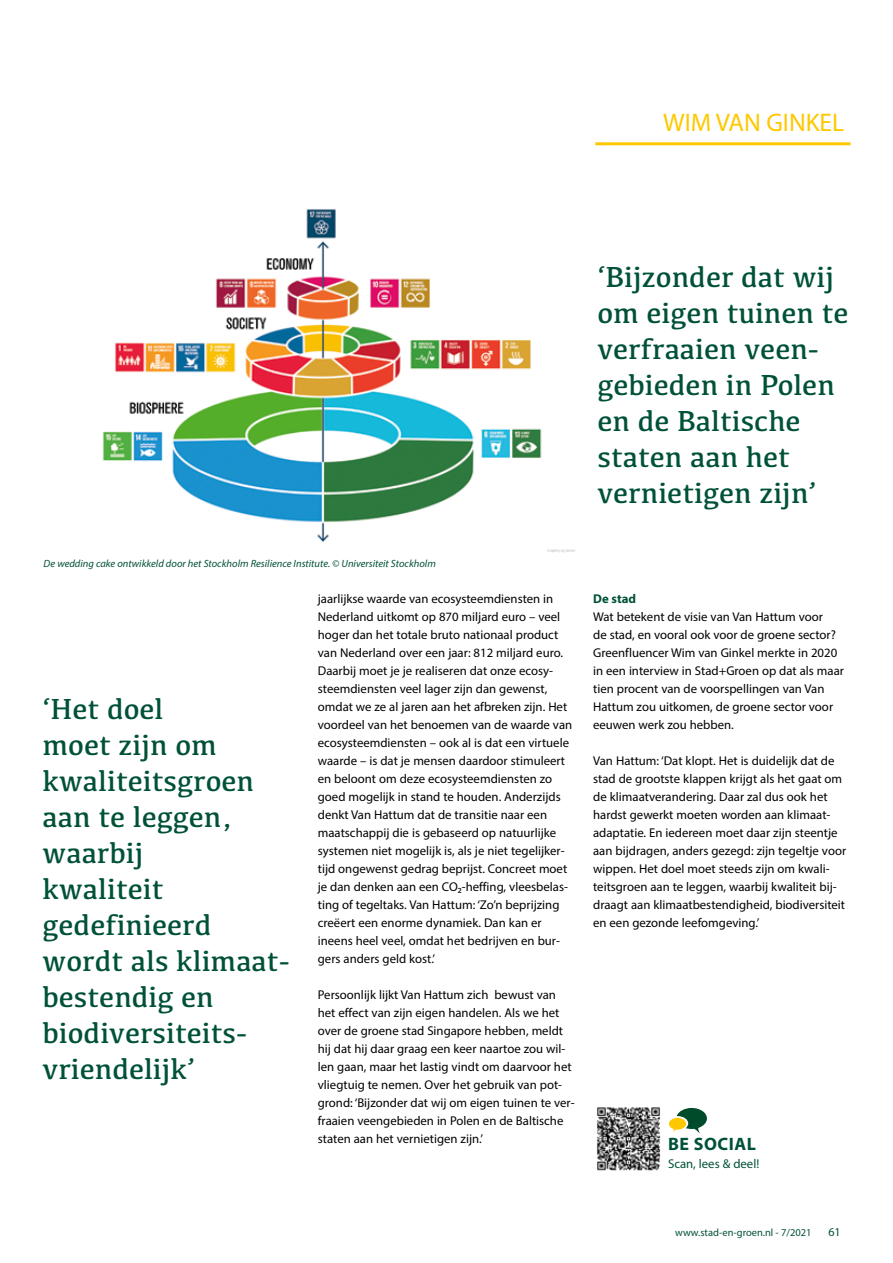
<style>
.page{position:relative;width:893px;height:1263px;background:#fff}
.page>*{position:absolute;margin:0;border:0;box-sizing:border-box;transform-origin:0 0}
.t1{font:30px/36px "Kefa";color:#005139}
.t2{font:25.5px "Myriad Pro";color:#fec800}
.t3{font:700 18px "Myriad Pro";letter-spacing:.03em;color:#005139}
.t4{font:12.75px/18px "Myriad Pro";color:#000}
.t5{font:12.75px "Myriad Pro";color:#005139}
.t6{font:700 12.75px "Myriad Pro";color:#005139}
.t7{font:12px "Myriad Pro";color:#005139}
.t8{font:italic 10.5px "Myriad Pro";color:#005139}
.t9{font:10.5px "Myriad Pro";color:#005139}
</style>
<div class="page">
<hr style="left:595px;top:142px;width:255px;height:3px;background:#fec800">
<img style="left:102px;top:209px;width:473px;height:344px">
<img style="left:597px;top:1107px;width:64px;height:64px">
<svg style="left:669px;top:1108px;width:38px;height:26px"></svg>
<h2 class="t2" style="left:663px;top:107px;width:182px">WIM VAN GINKEL</h2>
<h1 class="t1" style="left:597px;top:258px;width:253px">‘Bijzonder dat wij om eigen tuinen te verfraaien veen&shy;gebieden in Polen en de Baltische staten aan het vernietigen zijn’</h1>
<p class="t8" style="left:44px;top:557px;width:394px">De wedding cake ontwikkeld door het Stockholm Resilience Institute. © Universiteit Stockholm</p>
<h1 class="t1" style="left:43px;top:690px;width:249px">‘Het doel<br>moet zijn om kwaliteitsgroen aan te leggen, waarbij<br>kwaliteit gedefinieerd wordt als klimaat&shy;bestendig en biodiversiteits&shy;vriendelijk’</h1>
<p class="t4" style="left:318px;top:590px;width:256px">jaarlijkse waarde van ecosysteemdiensten in Nederland uitkomt op 870 miljard euro – veel hoger dan het totale bruto nationaal product van Nederland over een jaar: 812 miljard euro.<br>Daarbij moet je je realiseren dat onze ecosy&shy;steemdiensten veel lager zijn dan gewenst, omdat we ze al jaren aan het afbreken zijn. Het voordeel van het benoemen van de waarde van ecosysteemdiensten – ook al is dat een virtuele waarde – is dat je mensen daardoor stimuleert en beloont om deze ecosysteemdiensten zo goed mogelijk in stand te houden. Anderzijds denkt Van Hattum dat de transitie naar een maatschappij die is gebaseerd op natuurlijke systemen niet mogelijk is, als je niet tegelijker&shy;tijd ongewenst gedrag beprijst. Concreet moet je dan denken aan een CO₂-heffing, vleesbelas&shy;ting of tegeltaks. Van Hattum: ‘Zo’n beprijzing creëert een enorme dynamiek. Dan kan er ineens heel veel, omdat het bedrijven en bur&shy;gers anders geld kost.’</p>
<p class="t4" style="left:318px;top:986px;width:258px">Persoonlijk lijkt Van Hattum zich bewust van het effect van zijn eigen handelen. Als we het over de groene stad Singapore hebben, meldt hij dat hij daar graag een keer naartoe zou wil&shy;len gaan, maar het lastig vindt om daarvoor het vliegtuig te nemen. Over het gebruik van pot&shy;grond: ‘Bijzonder dat wij om eigen tuinen te ver&shy;fraaien veengebieden in Polen en de Baltische staten aan het vernietigen zijn.’</p>
<p class="t6" style="left:593px;top:590px;width:44px">De stad</p>
<p class="t4" style="left:593px;top:608px;width:252px">Wat betekent de visie van Van Hattum voor<br>de stad, en vooral ook voor de groene sector?<br>Greenfluencer Wim van Ginkel merkte in 2020 in een interview in Stad+Groen op dat als maar tien procent van de voorspellingen van Van Hattum zou uitkomen, de groene sector voor eeuwen werk zou hebben.</p>
<p class="t4" style="left:593px;top:752px;width:254px">Van Hattum: ‘Dat klopt. Het is duidelijk dat de stad de grootste klappen krijgt als het gaat om de klimaatverandering. Daar zal dus ook het hardst gewerkt moeten worden aan klimaat&shy;adaptatie. En iedereen moet daar zijn steentje aan bijdragen, anders gezegd: zijn tegeltje voor wippen. Het doel moet steeds zijn om kwali&shy;teitsgroen aan te leggen, waarbij kwaliteit bij&shy;draagt aan klimaatbestendigheid, biodiversiteit en een gezonde leefomgeving.’</p>
<h3 class="t3" style="left:668px;top:1132px;width:89px">BE SOCIAL</h3>
<p class="t5" style="left:668px;top:1155px;width:93px">Scan, lees &amp; deel!</p>
<p class="t9" style="left:675px;top:1226px;width:138px">www.stad-en-groen.nl - 7/2021</p>
<p class="t7" style="left:828px;top:1224px;width:14px">61</p>
</div>
